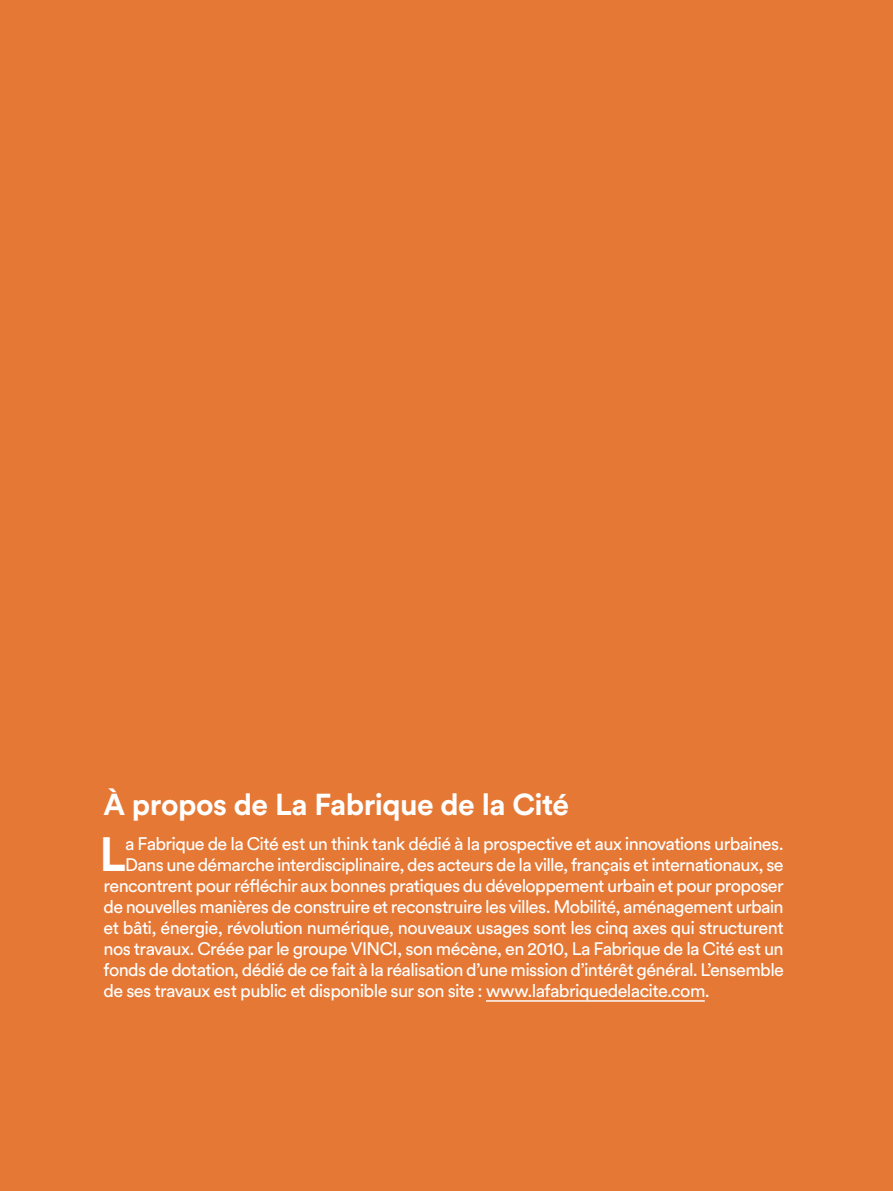
<style>
.page{position:relative;width:893px;height:1191px;background:#e57835}
.page>*{position:absolute;margin:0;border:0;box-sizing:border-box;transform-origin:0 0}
.t1{font:700 47.55px "Circular Std";color:#fff}
.t2{font:700 30px "Circular Std";letter-spacing:-.02em;color:#fff}
.t3{font:18px "Circular Std";letter-spacing:-.035em;color:#fff}
</style>
<div class="page">
<hr style="left:486px;top:1000px;width:219px;height:1px;background:#fff">
<h2 class="t2" style="left:103px;top:785px;width:467px">À propos de La Fabrique de la Cité</h2>
<h1 class="t1" style="left:100px;top:824px;width:28px">L</h1>
<p class="t3" style="left:125px;top:833px;width:660px">a Fabrique de la Cité est un think tank dédié à la prospective et aux innovations urbaines.</p>
<p class="t3" style="left:125px;top:854px;width:660px">Dans une démarche interdisciplinaire, des acteurs de la ville, français et internationaux, se</p>
<p class="t3" style="left:103px;top:875px;width:682px">rencontrent pour réfléchir aux bonnes pratiques du développement urbain et pour proposer</p>
<p class="t3" style="left:103px;top:896px;width:682px">de nouvelles manières de construire et reconstruire les villes. Mobilité, aménagement urbain</p>
<p class="t3" style="left:103px;top:917px;width:682px">et bâti, énergie, révolution numérique, nouveaux usages sont les cinq axes qui structurent</p>
<p class="t3" style="left:103px;top:938px;width:682px">nos travaux. Créée par le groupe VINCI, son mécène, en 2010, La Fabrique de la Cité est un</p>
<p class="t3" style="left:103px;top:959px;width:682px">fonds de dotation, dédié de ce fait à la réalisation d’une mission d’intérêt général. L’ensemble</p>
<p class="t3" style="left:103px;top:980px;width:608px">de ses travaux est public et disponible sur son site : www.lafabriquedelacite.com.</p>
</div>
